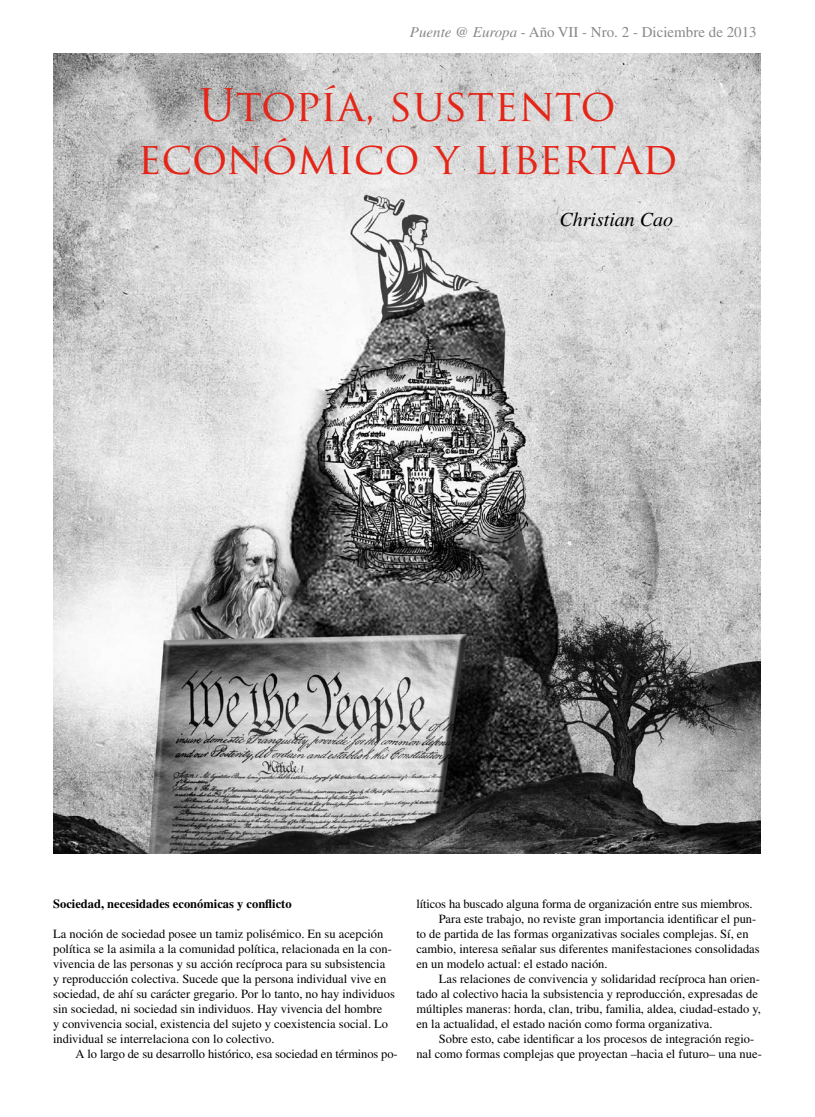
<style>
.page{position:relative;width:815px;height:1117px;background:#fff}
.page>*{position:absolute;margin:0;border:0;box-sizing:border-box;transform-origin:0 0}
.t1{font:43.75px/52.5px "Trajan Pro";letter-spacing:-.01em;color:#e42518;text-align:center}
.t2{font:italic 20px "Times";color:#000}
.t3{font:15px "Times";color:#88898b}
.t4{font:12.5px/15px "Times";color:#000}
.t5{font:700 12.5px "Times";color:#000}
.s1{font-style:italic}
</style>
<div class="page">
<img style="left:53px;top:53px;width:707px;height:800px">
<p class="t3" style="left:410px;top:24px;width:348px"><span class="s1">Puente @ Europa</span> - Año VII - Nro. 2 - Diciembre de 2013</p>
<h1 class="t1" style="left:137px;top:79px;width:542px">Utopía, sustento económico y libertad</h1>
<h2 class="t2" style="left:559px;top:208px;width:115px">Christian Cao</h2>
<p class="t5" style="left:53px;top:896px;width:240px">Sociedad, necesidades económicas y conflicto</p>
<p class="t4" style="left:53px;top:926px;width:343px">La noción de sociedad posee un tamiz polisémico. En su acepción política se la asimila a la comunidad política, relacionada en la con&shy;vivencia de las personas y su acción recíproca para su subsistencia<br>y reproducción colectiva. Sucede que la persona individual vive en sociedad, de ahí su carácter gregario. Por lo tanto, no hay individuos sin sociedad, ni sociedad sin individuos. Hay vivencia del hombre<br>y convivencia social, existencia del sujeto y coexistencia social. Lo individual se interrelaciona con lo colectivo.</p>
<p class="t4" style="left:76px;top:1046px;width:324px">A lo largo de su desarrollo histórico, esa sociedad en términos po-</p>
<p class="t4" style="left:416px;top:896px;width:338px">líticos ha buscado alguna forma de organización entre sus miembros.</p>
<p class="t4" style="left:439px;top:911px;width:319px">Para este trabajo, no reviste gran importancia identificar el pun-</p>
<p class="t4" style="left:416px;top:926px;width:334px">to de partida de las formas organizativas sociales complejas. Sí, en</p>
<p class="t4" style="left:416px;top:941px;width:345px">cambio, interesa señalar sus diferentes manifestaciones consolidadas</p>
<p class="t4" style="left:416px;top:956px;width:193px">en un modelo actual: el estado nación.</p>
<p class="t4" style="left:439px;top:971px;width:323px">Las relaciones de convivencia y solidaridad recíproca han orien-</p>
<p class="t4" style="left:416px;top:986px;width:343px">tado al colectivo hacia la subsistencia y reproducción, expresadas de</p>
<p class="t4" style="left:416px;top:1001px;width:346px">múltiples maneras: horda, clan, tribu, familia, aldea, ciudad-estado y,</p>
<p class="t4" style="left:416px;top:1016px;width:298px">en la actualidad, el estado nación como forma organizativa.</p>
<p class="t4" style="left:439px;top:1031px;width:317px">Sobre esto, cabe identificar a los procesos de integración regio-</p>
<p class="t4" style="left:416px;top:1046px;width:347px">nal como formas complejas que proyectan –hacia el futuro– una nue-</p>
</div>
